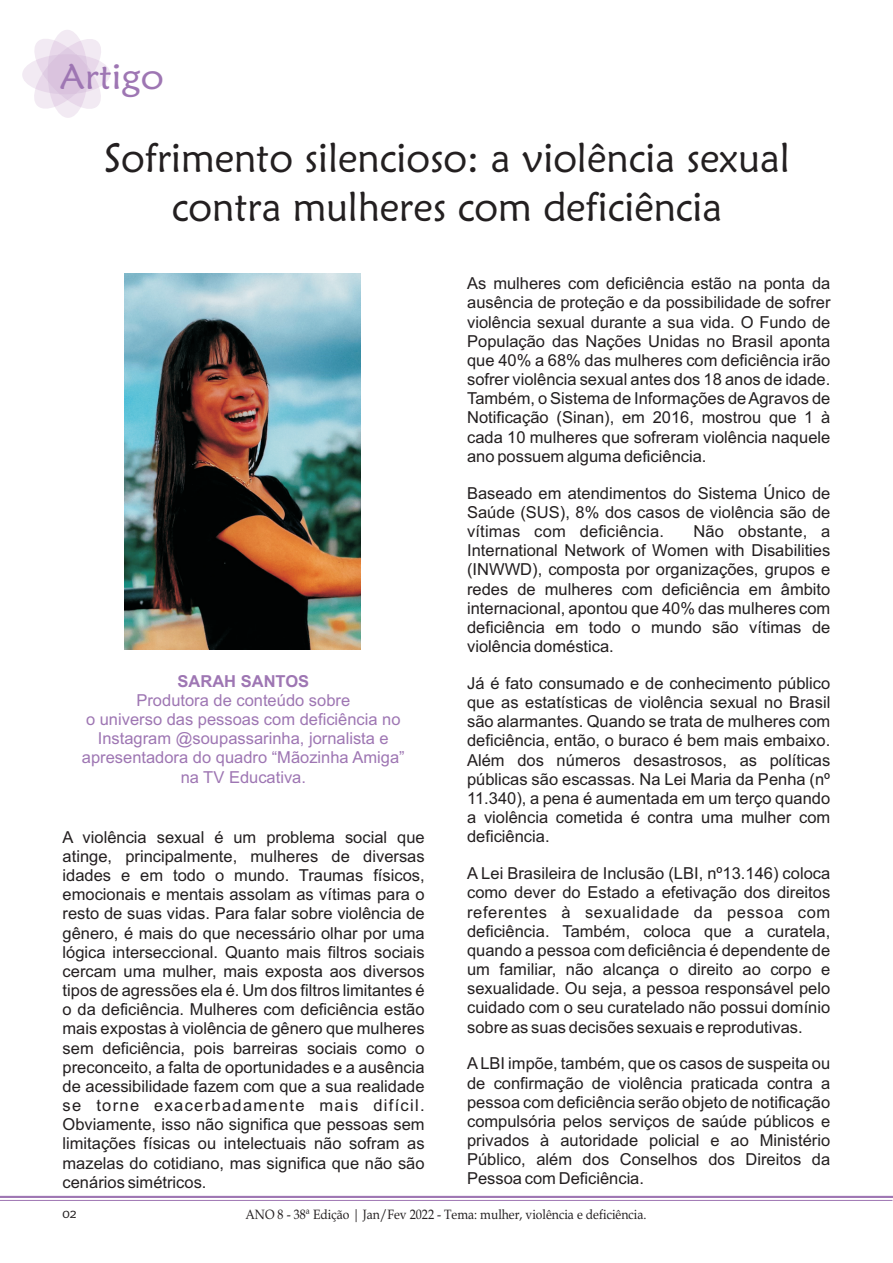
<style>
.page{position:relative;width:893px;height:1263px;background:#fff}
.page>*{position:absolute;margin:0;border:0;box-sizing:border-box;transform-origin:0 0}
.t1{font:40.95px/49.2px "Maiandra GD";color:#231f20;text-align:center;scale:.96 1}
.t2{font:36px "Maiandra GD";color:#9e76b3;scale:1.07 1}
.t3{font:16.5px/19.2px "Arial";color:#231f20;text-align:justify}
.t4{font:16.5px/19.2px "Arial";color:#9e76b3;text-align:center}
.t5{font:700 16.5px "Arial";color:#9e76b3}
.t6{font:13.5px "Book Antiqua";color:#231f20;scale:.9 1}
.t7{font:10.35px "Maiandra GD";color:#231f20;scale:1.21 1}
</style>
<div class="page">
<svg style="left:0;top:1195px;width:893px;height:6px"></svg>
<div style="left:47px;top:30px;width:41px;height:88px;background:#f2eaf3;border-radius:50%"></div>
<div style="left:22px;top:54px;width:88px;height:40px;background:#f2eaf3;border-radius:50%"></div>
<svg style="left:29px;top:34px;width:75px;height:80px"></svg>
<img style="left:125px;top:274px;width:236px;height:375px">
<h2 class="t2" style="left:60px;top:61px;width:99px">Artigo</h2>
<h1 class="t1" style="left:104px;top:137px;width:716px">Sofrimento silencioso: a violência sexual contra mulheres com deficiência</h1>
<p class="t5" style="left:177px;top:675px;width:133px">SARAH SANTOS</p>
<p class="t4" style="left:82px;top:692px;width:324px">Produtora de conteúdo sobre<br>o universo das pessoas com deficiência no Instagram @soupassarinha, jornalista e apresentadora do quadro “Mãozinha Amiga” na TV Educativa.</p>
<p class="t3" style="left:63px;top:829px;width:364px">A violência sexual é um problema social que atinge, principalmente, mulheres de diversas idades e em todo o mundo. Traumas físicos, emocionais e mentais assolam as vítimas para o resto de suas vidas. Para falar sobre violência de gênero, é mais do que necessário olhar por uma lógica interseccional. Quanto mais filtros sociais cercam uma mulher, mais exposta aos diversos tipos de agressões ela é. Um dos filtros limitantes é o da deficiência. Mulheres com deficiência estão mais expostas à violência de gênero que mulheres sem deficiência, pois barreiras sociais como o preconceito, a falta de oportunidades e a ausência de acessibilidade fazem com que a sua realidade se torne exacerbadamente mais difícil.<br>Obviamente, isso não significa que pessoas sem limitações físicas ou intelectuais não sofram as mazelas do cotidiano, mas significa que não são cenários simétricos.</p>
<p class="t3" style="left:467px;top:275px;width:365px">As mulheres com deficiência estão na ponta da ausência de proteção e da possibilidade de sofrer violência sexual durante a sua vida. O Fundo de População das Nações Unidas no Brasil aponta que 40% a 68% das mulheres com deficiência irão sofrer violência sexual antes dos 18 anos de idade.<br>Também, o Sistema de Informações de Agravos de Notificação (Sinan), em 2016, mostrou que 1 à cada 10 mulheres que sofreram violência naquele ano possuem alguma deficiência.</p>
<p class="t3" style="left:467px;top:485px;width:365px">Baseado em atendimentos do Sistema Único de Saúde (SUS), 8% dos casos de violência são de vítimas com deficiência.</p>
<p class="t3" style="left:467px;top:523px;width:365px;text-indent:226px">Não obstante, a International Network of Women with Disabilities (INWWD), composta por organizações, grupos e redes de mulheres com deficiência em âmbito internacional, apontou que 40% das mulheres com deficiência em todo o mundo são vítimas de violência doméstica.</p>
<p class="t3" style="left:467px;top:675px;width:365px">Já é fato consumado e de conhecimento público que as estatísticas de violência sexual no Brasil são alarmantes. Quando se trata de mulheres com deficiência, então, o buraco é bem mais embaixo.<br>Além dos números desastrosos, as políticas públicas são escassas. Na Lei Maria da Penha (nº 11.340), a pena é aumentada em um terço quando a violência cometida é contra uma mulher com deficiência.</p>
<p class="t3" style="left:467px;top:865px;width:365px">A Lei Brasileira de Inclusão (LBI, nº13.146) coloca como dever do Estado a efetivação dos direitos referentes à sexualidade da pessoa com deficiência. Também, coloca que a curatela, quando a pessoa com deficiência é dependente de um familiar, não alcança o direito ao corpo e sexualidade. Ou seja, a pessoa responsável pelo cuidado com o seu curatelado não possui domínio sobre as suas decisões sexuais e reprodutivas.</p>
<p class="t3" style="left:467px;top:1055px;width:365px">ALBI impõe, também, que os casos de suspeita ou de confirmação de violência praticada contra a pessoa com deficiência serão objeto de notificação compulsória pelos serviços de saúde públicos e privados à autoridade policial e ao Ministério Público, além dos Conselhos dos Direitos da Pessoa com Deficiência.</p>
<p class="t7" style="left:63px;top:1210px;width:13px">02</p>
<p class="t6" style="left:246px;top:1209px;width:447px">ANO 8 - 38ª Edição | Jan/Fev 2022 - Tema: mulher, violência e deficiência.</p>
</div>
